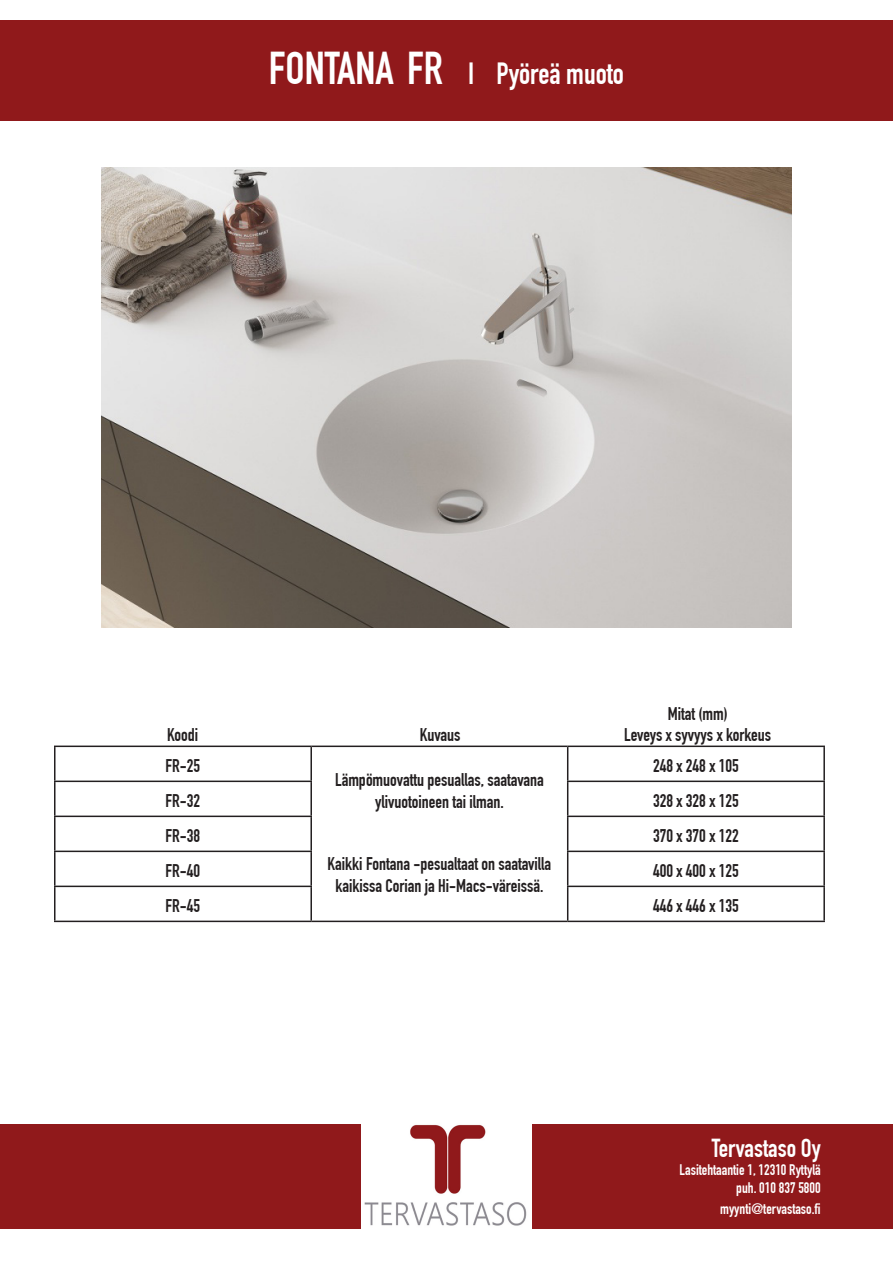
<style>
.page{position:relative;width:893px;height:1263px;background:#fff}
.page>*{position:absolute;margin:0;border:0;box-sizing:border-box;transform-origin:0 0}
.t1{font:700 30px "DIN Condensed";color:#fff}
.t2{font:700 25.5px "DIN Condensed";color:#fff}
.t3{font:700 18px/21.6px "DIN Condensed";color:#231f20;text-align:center}
.t4{font:700 15px "DIN Condensed";color:#fff}
.s1{font-size:45px}
</style>
<div class="page">
<div style="left:0;top:1124px;width:893px;height:105px;background:#90191b"></div>
<div style="left:0;top:20px;width:893px;height:101px;background:#90191b"></div>
<img style="left:102px;top:167px;width:689px;height:460px">
<hr style="left:54px;top:745px;width:257px;height:2px;background:#231f20">
<hr style="left:54px;top:747px;width:2px;height:33px;background:#231f20">
<hr style="left:311px;top:745px;width:257px;height:2px;background:#231f20">
<hr style="left:310px;top:747px;width:2px;height:33px;background:#231f20">
<hr style="left:568px;top:745px;width:257px;height:2px;background:#231f20">
<hr style="left:567px;top:747px;width:1px;height:33px;background:#231f20">
<hr style="left:823px;top:747px;width:2px;height:33px;background:#231f20">
<hr style="left:54px;top:780px;width:258px;height:2px;background:#231f20">
<hr style="left:54px;top:782px;width:2px;height:33px;background:#231f20">
<hr style="left:310px;top:782px;width:2px;height:33px;background:#231f20">
<hr style="left:567px;top:780px;width:258px;height:2px;background:#231f20">
<hr style="left:567px;top:782px;width:1px;height:33px;background:#231f20">
<hr style="left:823px;top:782px;width:2px;height:33px;background:#231f20">
<hr style="left:54px;top:815px;width:258px;height:2px;background:#231f20">
<hr style="left:54px;top:817px;width:2px;height:33px;background:#231f20">
<hr style="left:310px;top:817px;width:2px;height:33px;background:#231f20">
<hr style="left:567px;top:815px;width:258px;height:2px;background:#231f20">
<hr style="left:567px;top:817px;width:1px;height:33px;background:#231f20">
<hr style="left:823px;top:817px;width:2px;height:33px;background:#231f20">
<hr style="left:54px;top:850px;width:258px;height:2px;background:#231f20">
<hr style="left:54px;top:852px;width:2px;height:34px;background:#231f20">
<hr style="left:310px;top:852px;width:2px;height:34px;background:#231f20">
<hr style="left:567px;top:850px;width:258px;height:2px;background:#231f20">
<hr style="left:567px;top:852px;width:1px;height:34px;background:#231f20">
<hr style="left:823px;top:852px;width:2px;height:34px;background:#231f20">
<hr style="left:54px;top:886px;width:258px;height:1px;background:#231f20">
<hr style="left:54px;top:887px;width:2px;height:34px;background:#231f20">
<hr style="left:310px;top:887px;width:2px;height:34px;background:#231f20">
<hr style="left:567px;top:886px;width:258px;height:1px;background:#231f20">
<hr style="left:567px;top:887px;width:1px;height:34px;background:#231f20">
<hr style="left:823px;top:887px;width:2px;height:34px;background:#231f20">
<hr style="left:54px;top:921px;width:257px;height:1px;background:#231f20">
<hr style="left:311px;top:921px;width:257px;height:1px;background:#231f20">
<hr style="left:568px;top:921px;width:257px;height:1px;background:#231f20">
<img style="left:361px;top:1124px;width:171px;height:105px">
<p class="t1" style="left:269px;top:56px;width:357px"><span class="s1">FONTANA FR</span> I Pyöreä muoto</p>
<p class="t3" style="left:167px;top:724px;width:33px">Koodi</p>
<p class="t3" style="left:420px;top:724px;width:42px">Kuvaus</p>
<p class="t3" style="left:668px;top:703px;width:62px">Mitat (mm)</p>
<p class="t3" style="left:624px;top:724px;width:149px">Leveys x syvyys x korkeus</p>
<p class="t3" style="left:166px;top:755px;width:36px">FR-25</p>
<p class="t3" style="left:653px;top:755px;width:87px">248 x 248 x 105</p>
<p class="t3" style="left:335px;top:769px;width:210px">Lämpömuovattu pesuallas, saatavana ylivuotoineen tai ilman.</p>
<p class="t3" style="left:166px;top:790px;width:36px">FR-32</p>
<p class="t3" style="left:653px;top:790px;width:87px">328 x 328 x 125</p>
<p class="t3" style="left:166px;top:825px;width:36px">FR-38</p>
<p class="t3" style="left:653px;top:825px;width:87px">370 x 370 x 122</p>
<p class="t3" style="left:166px;top:860px;width:36px">FR-40</p>
<p class="t3" style="left:653px;top:860px;width:87px">400 x 400 x 125</p>
<p class="t3" style="left:166px;top:895px;width:36px">FR-45</p>
<p class="t3" style="left:653px;top:895px;width:87px">446 x 446 x 135</p>
<p class="t3" style="left:328px;top:853px;width:225px">Kaikki Fontana -pesualtaat on saatavilla kaikissa Corian ja Hi-Macs-väreissä.</p>
<p class="t2" style="left:712px;top:1133px;width:110px">Tervastaso Oy</p>
<p class="t4" style="left:680px;top:1161px;width:143px">Lasitehtaantie 1, 12310 Ryttylä</p>
<p class="t4" style="left:736px;top:1179px;width:86px">puh. 010 837 5800</p>
<p class="t4" style="left:720px;top:1200px;width:102px">myynti@tervastaso.fi</p>
</div>
